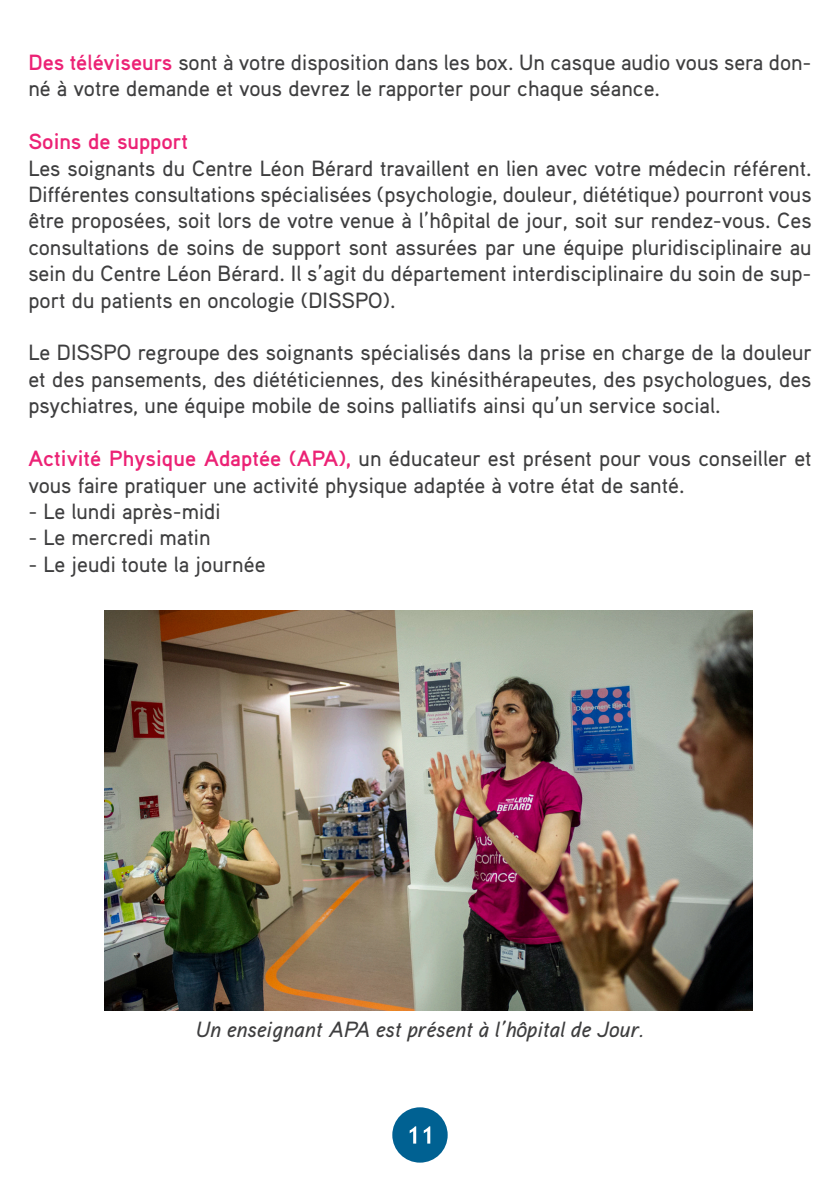
<style>
.page{position:relative;width:840px;height:1191px;background:#fff}
.page>*{position:absolute;margin:0;border:0;box-sizing:border-box;transform-origin:0 0}
.t1{font:500 22px/26.4px "Aaux Pro";color:#3e3e3f}
.t2{font:italic 500 22px "Aaux Pro";color:#3e3e3f}
.t3{font:700 22px "Aaux Pro";color:#ec2275}
.s1{font-weight:700;color:#ec2275}
</style>
<div class="page">
<div style="left:392px;top:1107px;width:55px;height:55px;background:#006192;border-radius:50%"></div>
<svg style="left:409px;top:1126px;width:21px;height:17px"></svg>
<img style="left:104px;top:610px;width:648px;height:400px">
<p class="t1" style="left:28px;top:48px;width:784px"><span class="s1">Des téléviseurs</span> sont à votre disposition dans les box. Un casque audio vous sera don&shy;né à votre demande et vous devrez le rapporter pour chaque séance.</p>
<p class="t3" style="left:28px;top:127px;width:161px">Soins de support</p>
<p class="t1" style="left:28px;top:154px;width:784px;text-align:justify">Les soignants du Centre Léon Bérard travaillent en lien avec votre médecin référent.<br>Différentes consultations spécialisées (psychologie, douleur, diététique) pourront vous être proposées, soit lors de votre venue à l’hôpital de jour, soit sur rendez-vous. Ces consultations de soins de support sont assurées par une équipe pluridisciplinaire au sein du Centre Léon Bérard. Il s’agit du département interdisciplinaire du soin de sup&shy;port du patients en oncologie (DISSPO).</p>
<p class="t1" style="left:28px;top:339px;width:784px;text-align:justify">Le DISSPO regroupe des soignants spécialisés dans la prise en charge de la douleur et des pansements, des diététiciennes, des kinésithérapeutes, des psychologues, des psychiatres, une équipe mobile de soins palliatifs ainsi qu’un service social.</p>
<p class="t1" style="left:28px;top:444px;width:784px"><span class="s1">Activité Physique Adaptée (APA),</span> un éducateur est présent pour vous conseiller et vous faire pratiquer une activité physique adaptée à votre état de santé.</p>
<p class="t1" style="left:28px;top:497px;width:193px">- Le lundi après-midi</p>
<p class="t1" style="left:28px;top:524px;width:183px">- Le mercredi matin</p>
<p class="t1" style="left:28px;top:550px;width:238px">- Le jeudi toute la journée</p>
<p class="t2" style="left:196px;top:1015px;width:449px">Un enseignant APA est présent à l’hôpital de Jour.</p>
</div>
